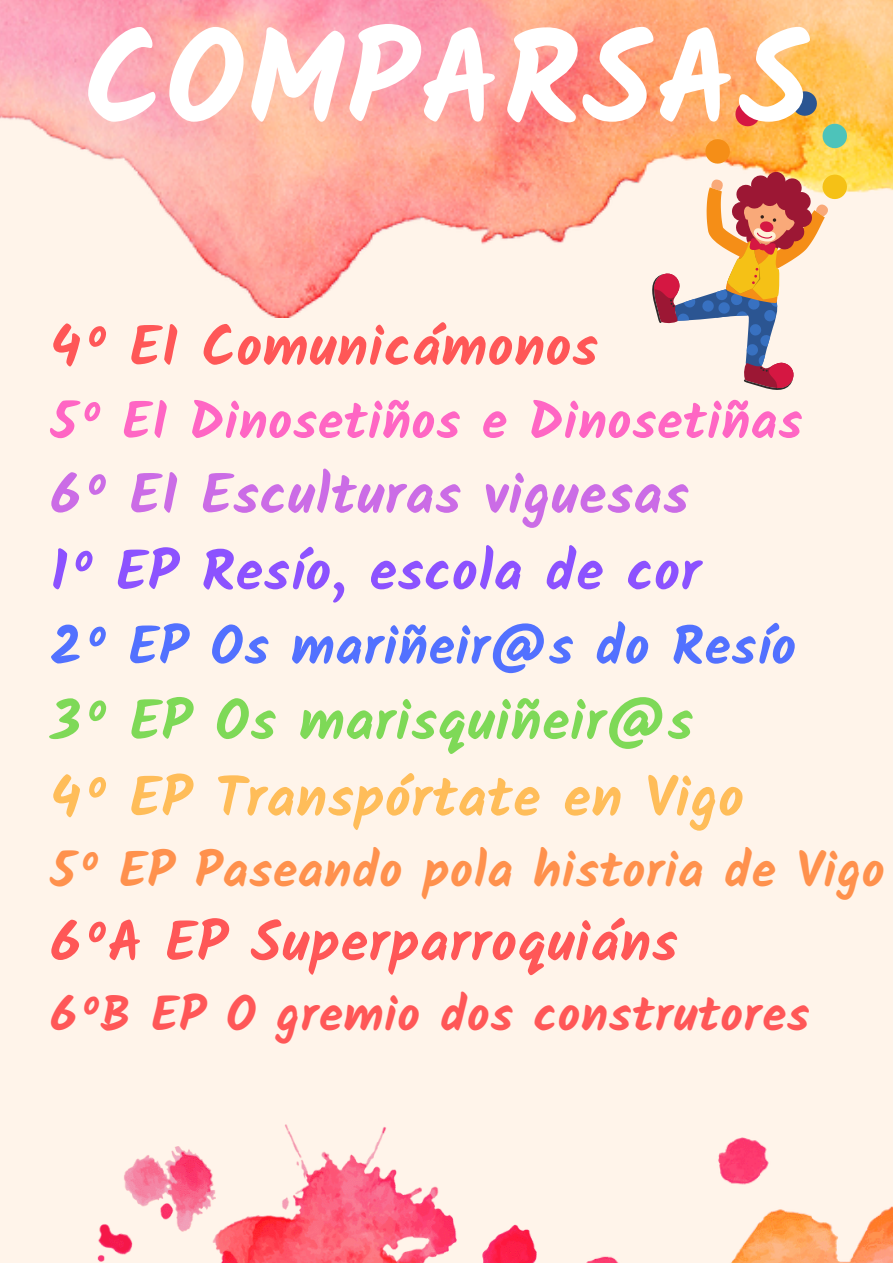
<style>
.page{position:relative;width:893px;height:1263px;background:#fff4ea}
.page>*{position:absolute;margin:0;border:0;box-sizing:border-box;transform-origin:0 0}
.t1{font:700 129.07px "Kalam";letter-spacing:.015em;color:#fff}
.t2{font:700 55.57px "Kalam";letter-spacing:.015em;color:#ff5757}
.t3{font:700 55.57px "Kalam";letter-spacing:.015em;color:#cb6ce6}
.t4{font:700 55.57px "Kalam";letter-spacing:.015em;color:#ffbd59}
.t5{font:700 55.57px "Kalam";letter-spacing:.015em;color:#8c52ff}
.t6{font:700 55.57px "Kalam";letter-spacing:.015em;color:#7ed957}
.t7{font:700 53.32px "Kalam";letter-spacing:.015em;color:#5271ff}
.t8{font:700 51.82px "Kalam";letter-spacing:.015em;color:#ff66c4}
.t9{font:700 49.57px "Kalam";letter-spacing:.015em;color:#ff914d}
.t10{font:700 48.82px "Kalam";letter-spacing:.015em;color:#ff5757}
</style>
<div class="page">
<img style="left:0;top:0;width:893px;height:318px">
<img style="left:598px;top:1137px;width:295px;height:126px">
<img style="left:97px;top:1124px;width:501px;height:139px">
<svg style="left:703px;top:137px;width:28px;height:28px"></svg>
<svg style="left:734px;top:100px;width:27px;height:28px"></svg>
<svg style="left:790px;top:90px;width:58px;height:60px;background:#cab15e"></svg>
<svg style="left:649px;top:171px;width:199px;height:219px"></svg>
<p class="t1" style="left:84px;top:3px;width:728px">COMPARSAS</p>
<p class="t2" style="left:51px;top:314px;width:549px">4º EI Comunicámonos</p>
<p class="t8" style="left:51px;top:390px;width:753px">5º EI Dinosetiños e Dinosetiñas</p>
<p class="t3" style="left:51px;top:462px;width:640px">6º EI Esculturas viguesas</p>
<p class="t5" style="left:51px;top:538px;width:652px">1º EP Resío, escola de cor</p>
<p class="t7" style="left:51px;top:615px;width:747px">2º EP Os mariñeir@s do Resío</p>
<p class="t6" style="left:51px;top:688px;width:644px">3º EP Os marisquiñeir@s</p>
<p class="t4" style="left:51px;top:764px;width:695px">4º EP Transpórtate en Vigo</p>
<p class="t9" style="left:51px;top:841px;width:835px">5º EP Paseando pola historia de Vigo</p>
<p class="t2" style="left:51px;top:909px;width:628px">6ºA EP Superparroquiáns</p>
<p class="t10" style="left:51px;top:985px;width:760px">6ºB EP O gremio dos construtores</p>
</div>
